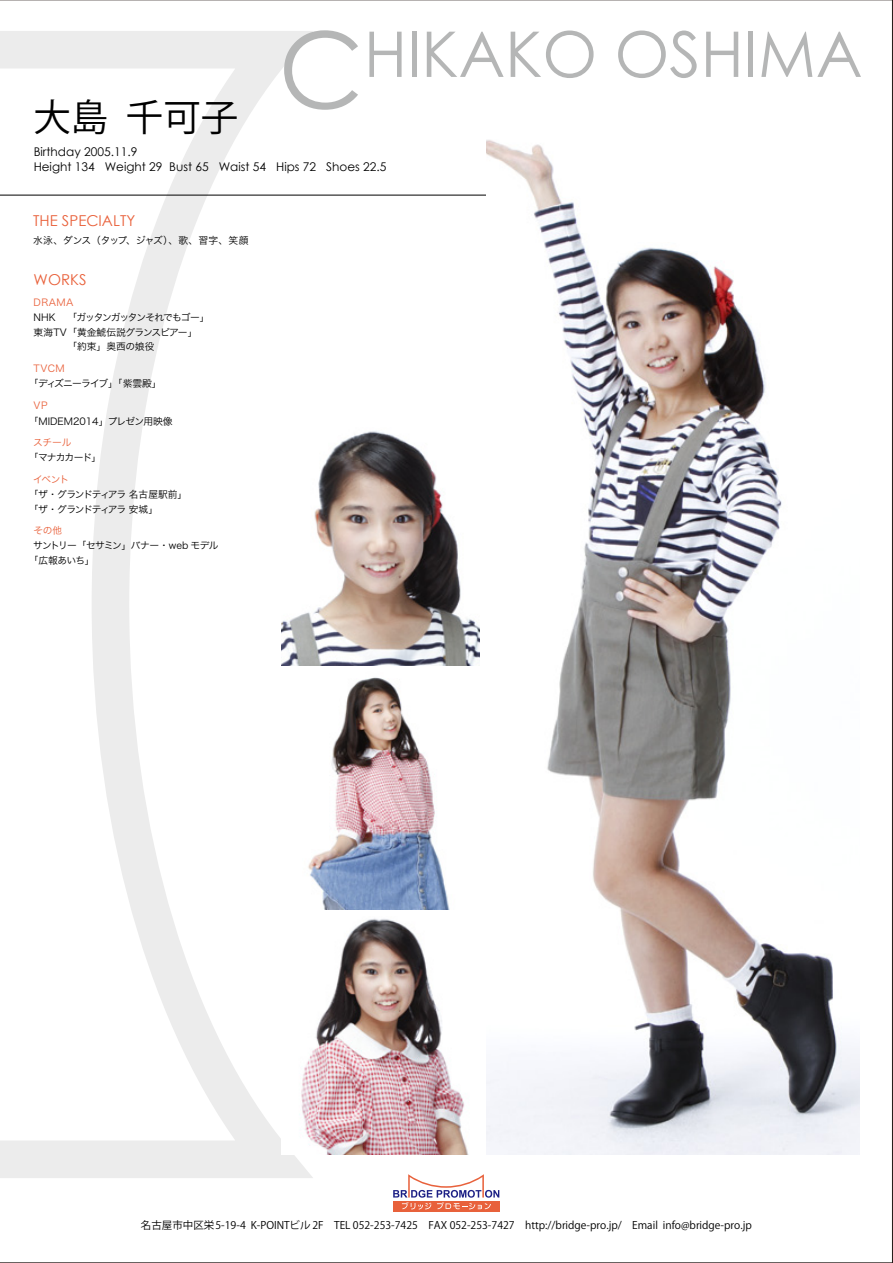
<style>
.page{position:relative;width:893px;height:1263px;background:#fff}
.page>*{position:absolute;margin:0;border:0;box-sizing:border-box;transform-origin:0 0}
.t1{font:63px "Century Gothic";color:#b5b6b6}
.t2{font:37.5px "Koz Go Pro";color:#000}
.t3{font:15px "Century Gothic";color:#e9613b}
.t4{font:12px/15px "Century Gothic";color:#000}
.t5{font:10.5px "Koz Go Pro";color:#000}
.t6{font:9.75px/14.2px "Hira Kaku Pro W3";letter-spacing:-.08em;color:#000}
.t7{font:9.75px/14.2px "Hira Kaku Pro W3";color:#000}
.t8{font:9.75px/14.2px "Hira Kaku Pro W3";letter-spacing:-.105em;color:#000}
.t9{font:9.75px "Hira Kaku Pro W3";letter-spacing:-.055em;color:#000}
.t10{font:9.75px "Hira Kaku Pro W3";letter-spacing:.025em;color:#e9613b}
.t11{font:9.75px "Hira Kaku Pro W3";letter-spacing:-.11em;color:#000}
.s1{font-size:105.3px}
</style>
<div class="page">
<svg style="left:2px;top:31px;width:352px;height:1147px"></svg>
<svg style="left:393px;top:1209px;width:106px;height:2px"></svg>
<svg style="left:393px;top:1174px;width:106px;height:35px"></svg>
<hr style="left:0;top:195px;width:512px;height:1px;background:#000">
<img style="left:282px;top:427px;width:198px;height:238px">
<img style="left:486px;top:140px;width:374px;height:1014px">
<img style="left:282px;top:672px;width:168px;height:238px">
<img style="left:282px;top:916px;width:186px;height:238px">
<h2 class="t2" style="left:33px;top:93px;width:206px">大島 千可子</h2>
<h1 class="t1" style="left:278px;top:16px;width:586px"><span class="s1">C</span>HIKAKO OSHIMA</h1>
<p class="t4" style="left:34px;top:144px;width:354px">Birthday 2005.11.9<br>Height 134 Weight 29 Bust 65 Waist 54 Hips 72 Shoes 22.5</p>
<h3 class="t3" style="left:33px;top:211px;width:104px">THE SPECIALTY</h3>
<p class="t9" style="left:33px;top:232px;width:217px">水泳、ダンス（タップ、ジャズ）、歌、習字、笑顔</p>
<h3 class="t3" style="left:34px;top:271px;width:54px">WORKS</h3>
<p class="t10" style="left:34px;top:294px;width:41px">DRAMA</p>
<p class="t7" style="left:34px;top:310px;width:165px">NHK<br>東海TV「黄金鯱伝説グランスピアー」</p>
<p class="t11" style="left:67px;top:309px;width:144px">「ガッタンガッタンそれでもゴー」</p>
<p class="t6" style="left:67px;top:338px;width:89px">「約束」奥西の娘役</p>
<p class="t10" style="left:34px;top:359px;width:33px">TVCM</p>
<p class="t6" style="left:29px;top:375px;width:134px">「ディズニーライブ」「紫雲殿」</p>
<p class="t10" style="left:34px;top:397px;width:15px">VP</p>
<p class="t7" style="left:29px;top:413px;width:145px">「MIDEM2014」プレゼン用映像</p>
<p class="t10" style="left:33px;top:434px;width:40px">スチール</p>
<p class="t6" style="left:29px;top:450px;width:74px">「マナカカード」</p>
<p class="t10" style="left:33px;top:471px;width:37px">イベント</p>
<p class="t8" style="left:29px;top:487px;width:160px">「ザ・グランドティアラ 名古屋駅前」「ザ・グランドティアラ 安城」</p>
<p class="t10" style="left:33px;top:522px;width:31px">その他</p>
<p class="t6" style="left:29px;top:538px;width:191px;text-indent:5px">サントリー「セサミン」バナー・web モデル「広報あいち」</p>
<p class="t5" style="left:141px;top:1218px;width:612px">名古屋市中区栄5-19-4 K-POINTビル 2F　TEL 052-253-7425　FAX 052-253-7427　http://bridge-pro.jp/　Email info@bridge-pro.jp</p>
</div>
